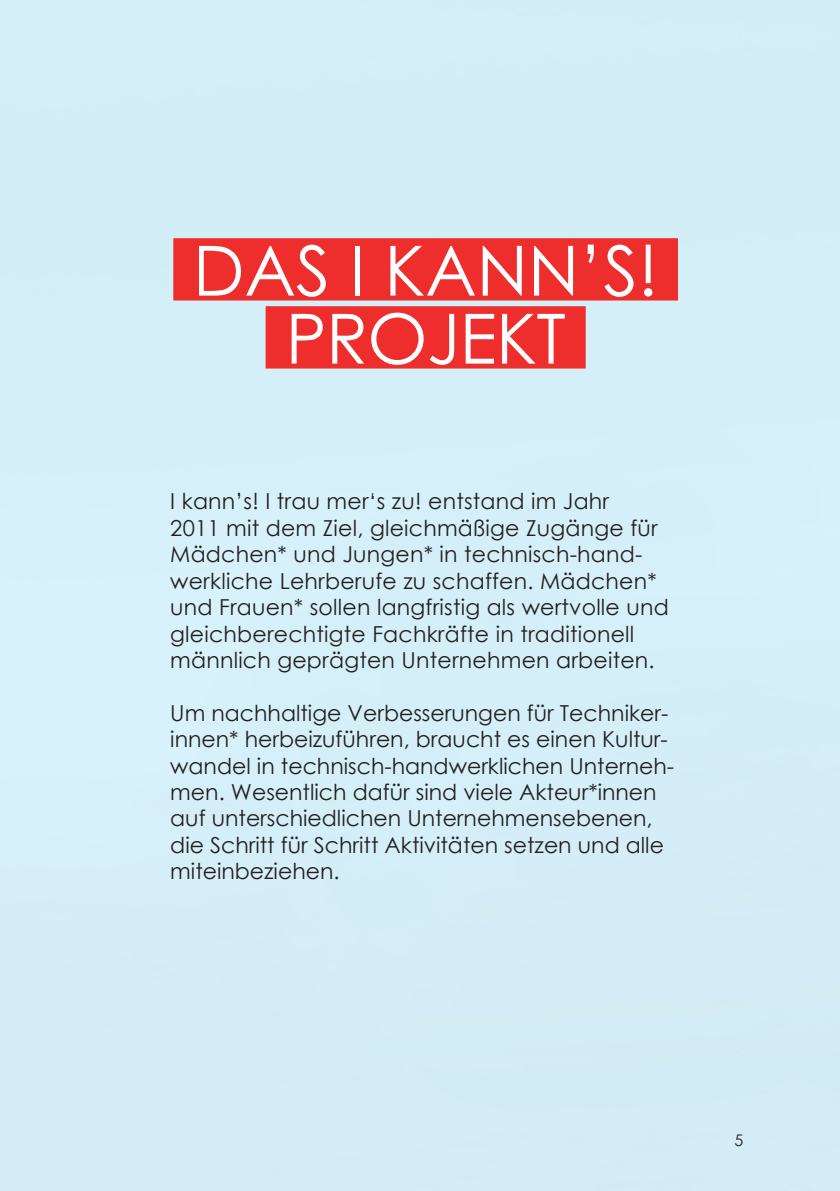
<style>
.page{position:relative;width:840px;height:1191px;background:#fff}
.page>*{position:absolute;margin:0;border:0;box-sizing:border-box;transform-origin:0 0}
.t1{font:69.2px "Century Gothic";letter-spacing:-.01em;color:#fff}
.t2{font:22px/26.4px "Century Gothic";color:#231f20}
.t3{font:16px "Century Gothic";color:#231f20}
</style>
<div class="page">
<div style="left:0;top:0;width:839px;height:1191px;background:#d4eef8"></div>
<div style="left:173px;top:238px;width:504px;height:62px;background:#ee2e2c"></div>
<div style="left:265px;top:306px;width:320px;height:62px;background:#ee2e2c"></div>
<h1 class="t1" style="left:193px;top:222px;width:238px">Das I kann</h1>
<h1 class="t1" style="left:579px;top:222px;width:81px">’s!</h1>
<h1 class="t1" style="left:285px;top:290px;width:281px">Proj ekt</h1>
<p class="t2" style="left:170px;top:488px;width:499px">I kann’s! I trau mer‘s zu! entstand im Jahr<br>2011 mit dem Ziel, gleichmäßige Zugänge für Mädchen* und Jungen* in technisch-hand&shy;werkliche Lehrberufe zu schaffen. Mädchen* und Frauen* sollen langfristig als wertvolle und gleichberechtigte Fachkräfte in traditionell männlich geprägten Unternehmen arbeiten.</p>
<p class="t2" style="left:170px;top:699px;width:505px">Um nachhaltige Verbesserungen für Techniker&shy;innen* herbeizuführen, braucht es einen Kultur&shy;wandel in technisch-handwerklichen Unterneh&shy;men. Wesentlich dafür sind viele Akteur*innen auf unterschiedlichen Unternehmensebenen, die Schritt für Schritt Aktivitäten setzen und alle miteinbeziehen.</p>
<p class="t3" style="left:734px;top:1129px;width:10px">5</p>
</div>
